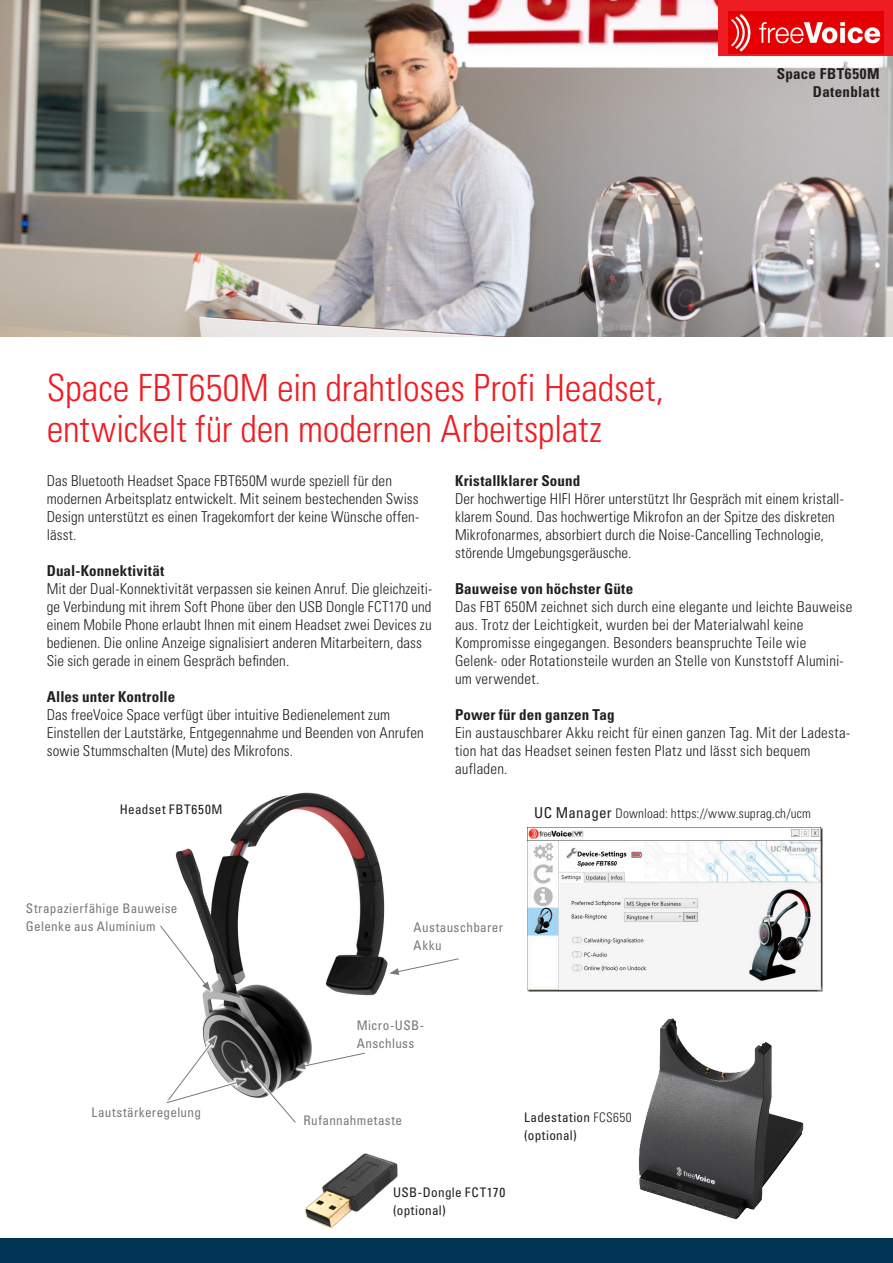
<style>
.page{position:relative;width:893px;height:1263px;background:#fff}
.page>*{position:absolute;margin:0;border:0;box-sizing:border-box;transform-origin:0 0}
.t1{font:300 condensed 37.5px/40.5px "Univers LT Std";letter-spacing:-.005em;color:#ee1d23}
.t2{font:300 condensed 15px/18px "Univers LT Std";letter-spacing:.01em;color:#231f20}
.t3{font:700 condensed 15px/18px "Univers LT Std";letter-spacing:.01em;color:#231f20;text-align:right}
.t4{font:condensed 13.2px/18px "Univers";letter-spacing:.025em;color:#76787b}
.t5{font:condensed 13.2px/18px "Univers";letter-spacing:.025em;color:#231f20}
.t6{font:300 condensed 13.2px "Univers LT Std";letter-spacing:.015em;color:#231f20}
.s1{font-family:"Univers";font-weight:400;font-size:15px}
.s2{font-family:"Univers LT Std";font-weight:300}
</style>
<div class="page">
<img style="left:175px;top:792px;width:211px;height:239px">
<img style="left:0;top:0;width:893px;height:336px">
<div style="left:0;top:1238px;width:893px;height:25px;background:#003555"></div>
<div style="left:719px;top:0;width:174px;height:55px;background:#ee1d23"></div>
<img style="left:729px;top:11px;width:154px;height:42px">
<img style="left:305px;top:1153px;width:93px;height:75px">
<img style="left:638px;top:1018px;width:166px;height:202px">
<svg style="left:166px;top:1031px;width:199px;height:92px"></svg>
<img style="left:527px;top:827px;width:295px;height:164px">
<svg style="left:160px;top:921px;width:56px;height:75px"></svg>
<svg style="left:386px;top:958px;width:73px;height:17px"></svg>
<p class="t3" style="left:777px;top:65px;width:104px">Space FBT650M<br>Datenblatt</p>
<h1 class="t1" style="left:47px;top:368px;width:619px">Space FBT650M ein drahtloses Profi Headset, entwickelt für den modernen Arbeitsplatz</h1>
<p class="t3" style="left:455px;top:472px;width:127px">Kristallklarer Sound</p>
<p class="t2" style="left:455px;top:490px;width:390px">Der hochwertige HIFI Hörer unterstützt Ihr Gespräch mit einem kristall&shy;klarem Sound. Das hochwertige Mikrofon an der Spitze des diskreten Mikrofonarmes, absorbiert durch die Noise-Cancelling Technologie, störende Umgebungsgeräusche.</p>
<p class="t3" style="left:455px;top:580px;width:180px">Bauweise von höchster Güte</p>
<p class="t2" style="left:455px;top:598px;width:399px">Das FBT 650M zeichnet sich durch eine elegante und leichte Bauweise aus. Trotz der Leichtigkeit, wurden bei der Materialwahl keine Kompromisse eingegangen. Besonders beanspruchte Teile wie Gelenk- oder Rotationsteile wurden an Stelle von Kunststoff Alumini&shy;um verwendet.</p>
<p class="t3" style="left:455px;top:706px;width:161px">Power für den ganzen Tag</p>
<p class="t2" style="left:455px;top:724px;width:397px">Ein austauschbarer Akku reicht für einen ganzen Tag. Mit der Ladesta&shy;tion hat das Headset seinen festen Platz und lässt sich bequem aufladen.</p>
<p class="t2" style="left:47px;top:472px;width:374px">Das Bluetooth Headset Space FBT650M wurde speziell für den modernen Arbeitsplatz entwickelt. Mit seinem bestechenden Swiss Design unterstützt es einen Tragekomfort der keine Wünsche offen&shy;lässt.</p>
<p class="t3" style="left:47px;top:562px;width:119px">Dual-Konnektivität</p>
<p class="t2" style="left:47px;top:580px;width:387px">Mit der Dual-Konnektivität verpassen sie keinen Anruf. Die gleichzeiti&shy;ge Verbindung mit ihrem Soft Phone über den USB Dongle FCT170 und einem Mobile Phone erlaubt Ihnen mit einem Headset zwei Devices zu bedienen. Die online Anzeige signalisiert anderen Mitarbeitern, dass Sie sich gerade in einem Gespräch befinden.</p>
<p class="t3" style="left:47px;top:688px;width:130px">Alles unter Kontrolle</p>
<p class="t2" style="left:47px;top:706px;width:379px">Das freeVoice Space verfügt über intuitive Bedienelement zum<br>Einstellen der Lautstärke, Entgegennahme und Beenden von Anrufen sowie Stummschalten (Mute) des Mikrofons.</p>
<p class="t5" style="left:120px;top:800px;width:104px">Headset FBT650M</p>
<p class="t4" style="left:26px;top:899px;width:153px">Strapazierfähige Bauweise<br>Gelenke aus Aluminium</p>
<p class="t4" style="left:92px;top:1103px;width:111px">Lautstärkeregelung</p>
<p class="t6" style="left:534px;top:805px;width:278px"><span class="s1">UC Manager</span> Download: https://www.suprag.ch/ucm</p>
<p class="t4" style="left:414px;top:918px;width:91px">Austauschbarer<br>Akku</p>
<p class="t4" style="left:357px;top:1016px;width:69px">Micro-USB-<br>Anschluss</p>
<p class="t4" style="left:304px;top:1111px;width:100px">Rufannahmetaste</p>
<p class="t5" style="left:524px;top:1108px;width:109px">Ladestation <span class="s2">FCS650 </span>(optional)</p>
<p class="t5" style="left:393px;top:1183px;width:114px">USB-Dongle FCT170 (optional)</p>
</div>
